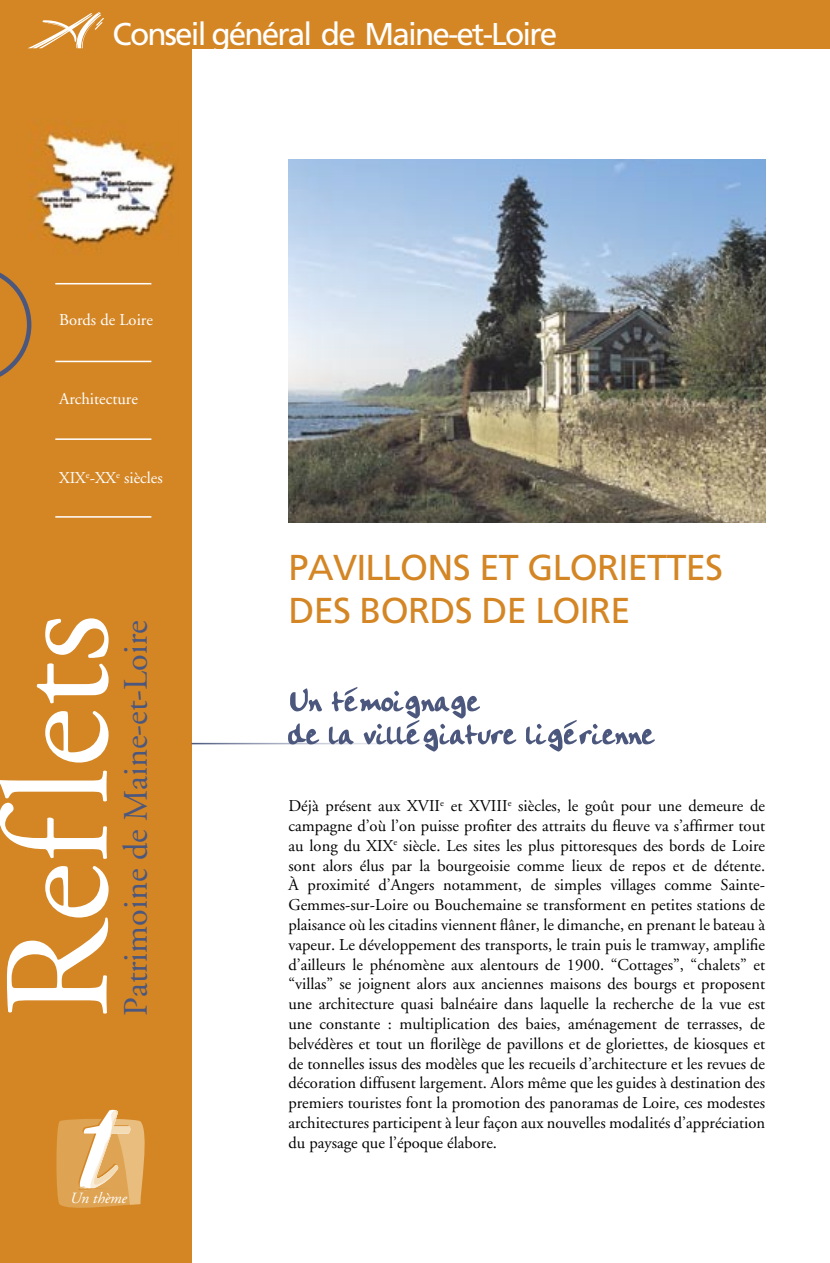
<style>
.page{position:relative;width:830px;height:1263px;background:#fff}
.page>*{position:absolute;margin:0;border:0;box-sizing:border-box;transform-origin:0 0}
.t1{font:150px "Adobe Garamond";color:#fff}
.t2{font:36px/43.2px "Frutiger";letter-spacing:-.02em;color:#d48625}
.Titre{font:34.2px "Adobe Garamond";color:#4c577e}
.t3{font:31.5px "Frutiger";letter-spacing:-.06em;color:#fff}
.Body_Text{font:16.5px/19.8px "Adobe Garamond";color:#000;text-align:justify}
.Style_de_paragraphe_1{font:16.5px "Adobe Garamond";color:#fff}
.t4{font:italic 15.6px "Adobe Garamond";color:#fff}
</style>
<div class="page">
<div style="left:0;top:0;width:191px;height:1263px;background:#d48625"></div>
<div style="left:0;top:0;width:829px;height:48px;background:#d48625"></div>
<svg style="left:28px;top:12px;width:76px;height:36px"></svg>
<img style="left:33px;top:131px;width:143px;height:115px">
<img style="left:288px;top:159px;width:476px;height:364px">
<svg style="left:0;top:272px;width:31px;height:105px"></svg>
<svg style="left:56px;top:1109px;width:89px;height:99px;background:#e3b16c"></svg>
<hr style="left:55px;top:283px;width:96px;height:1px;background:#fff">
<hr style="left:55px;top:361px;width:96px;height:1px;background:#fff">
<hr style="left:55px;top:439px;width:96px;height:1px;background:#fff">
<hr style="left:55px;top:517px;width:96px;height:1px;background:#fff">
<svg style="left:288px;top:687px;width:366px;height:64px"></svg>
<h3 class="t3" style="left:113px;top:16px;width:446px">Conseil général de Maine-et-Loire</h3>
<p class="Style_de_paragraphe_1" style="left:59px;top:311px;width:95px">Bords de Loire</p>
<p class="Style_de_paragraphe_1" style="left:59px;top:390px;width:80px">Architecture</p>
<p class="Style_de_paragraphe_1" style="left:59px;top:469px;width:105px">XIX<sup>e</sup>-XX<sup>e</sup> siècles</p>
<h1 class="t1" style="left:-21px;top:1019px;width:407px;rotate:-90deg">Reflets</h1>
<p class="Titre" style="left:118px;top:1016px;width:397px;rotate:-90deg">Patrimoine de Maine-et-Loire</p>
<p class="t4" style="left:70px;top:1190px;width:58px">Un thème</p>
<p class="t2" style="left:288px;top:545px;width:436px">PAVILLONS ET GLORIETTES<br>DES BORDS DE LOIRE</p>
<p class="Body_Text" style="left:288px;top:796px;width:478px">Déjà présent aux XVII<sup>e</sup> et XVIII<sup>e</sup> siècles, le goût pour une demeure de campagne d’où l’on puisse profiter des attraits du fleuve va s’affirmer tout au long du XIX<sup>e</sup> siècle. Les sites les plus pittoresques des bords de Loire sont alors élus par la bourgeoisie comme lieux de repos et de détente.<br>À proximité d’Angers notamment, de simples villages comme Sainte-Gemmes-sur-Loire ou Bouchemaine se transforment en petites stations de plaisance où les citadins viennent flâner, le dimanche, en prenant le bateau à vapeur. Le développement des transports, le train puis le tramway, amplifie d’ailleurs le phénomène aux alentours de 1900. “Cottages”, “chalets” et “villas” se joignent alors aux anciennes maisons des bourgs et proposent une architecture quasi balnéaire dans laquelle la recherche de la vue est une constante : multiplication des baies, aménagement de terrasses, de belvédères et tout un florilège de pavillons et de gloriettes, de kiosques et de tonnelles issus des modèles que les recueils d’architecture et les revues de décoration diffusent largement. Alors même que les guides à destination des premiers touristes font la promotion des panoramas de Loire, ces modestes architectures participent à leur façon aux nouvelles modalités d’appréciation du paysage que l’époque élabore.</p>
</div>
